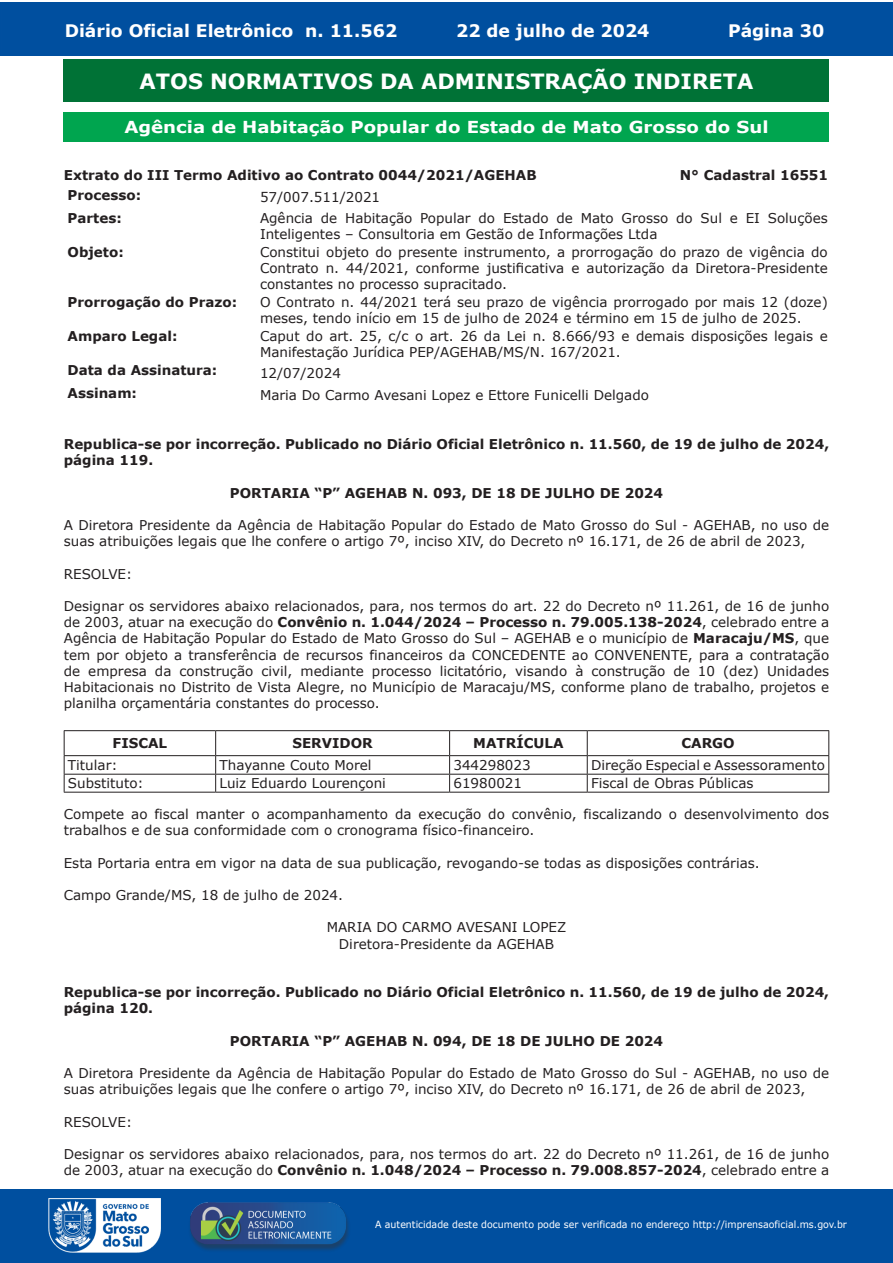
<style>
.page{position:relative;width:893px;height:1263px;background:#fff}
.page>*{position:absolute;margin:0;border:0;box-sizing:border-box;transform-origin:0 0}
.t1{font:700 21px "Verdana";color:#fff}
.t2{font:700 17.25px "Verdana";color:#fff}
.t3{font:700 16.5px "Verdana";color:#fff;scale:1.1 1}
.t4{font:13.5px/16.2px "Verdana";color:#231f20}
.t5{font:700 13.5px/16.2px "Verdana";color:#231f20}
.t6{font:9.9px "Verdana";color:#fff;scale:.95 1}
.s1{font-weight:700}
</style>
<div class="page">
<div style="left:0;top:2px;width:893px;height:53px;background:#004f9f"></div>
<div style="left:1px;top:1189px;width:892px;height:74px;background:#004f9f"></div>
<img style="left:49px;top:1198px;width:111px;height:54px">
<img style="left:185px;top:1201px;width:168px;height:54px">
<div style="left:64px;top:60px;width:765px;height:42px;background:#007236"></div>
<div style="left:64px;top:112px;width:765px;height:30px;background:#00a54f"></div>
<hr style="left:64px;top:730px;width:152px;height:1px;background:#231f20">
<hr style="left:216px;top:730px;width:234px;height:1px;background:#231f20">
<hr style="left:450px;top:730px;width:137px;height:1px;background:#231f20">
<hr style="left:587px;top:730px;width:242px;height:1px;background:#231f20">
<hr style="left:64px;top:755px;width:152px;height:1px;background:#231f20">
<hr style="left:216px;top:755px;width:234px;height:1px;background:#231f20">
<hr style="left:450px;top:755px;width:137px;height:1px;background:#231f20">
<hr style="left:587px;top:755px;width:242px;height:1px;background:#231f20">
<svg style="left:64px;top:731px;width:1px;height:61px"></svg>
<svg style="left:215px;top:731px;width:1px;height:61px"></svg>
<svg style="left:449px;top:731px;width:1px;height:61px"></svg>
<svg style="left:587px;top:731px;width:1px;height:61px"></svg>
<svg style="left:828px;top:731px;width:1px;height:61px"></svg>
<hr style="left:64px;top:792px;width:152px;height:1px;background:#231f20">
<hr style="left:216px;top:792px;width:234px;height:1px;background:#231f20">
<hr style="left:450px;top:792px;width:137px;height:1px;background:#231f20">
<hr style="left:587px;top:792px;width:242px;height:1px;background:#231f20">
<hr style="left:64px;top:774px;width:152px;height:1px;background:#231f20">
<hr style="left:216px;top:774px;width:234px;height:1px;background:#231f20">
<hr style="left:450px;top:774px;width:137px;height:1px;background:#231f20">
<hr style="left:587px;top:774px;width:242px;height:1px;background:#231f20">
<p class="t2" style="left:65px;top:18px;width:334px">Diário Oficial Eletrônico n. 11.562</p>
<p class="t2" style="left:456px;top:18px;width:195px">22 de julho de 2024</p>
<p class="t2" style="left:728px;top:18px;width:98px">Página 30</p>
<h1 class="t1" style="left:140px;top:66px;width:615px">ATOS NORMATIVOS DA ADMINISTRAÇÃO INDIRETA</h1>
<p class="t3" style="left:124px;top:116px;width:587px">Agência de Habitação Popular do Estado de Mato Grosso do Sul</p>
<p class="t5" style="left:64px;top:167px;width:474px">Extrato do III Termo Aditivo ao Contrato 0044/2021/AGEHAB</p>
<p class="t5" style="left:680px;top:167px;width:150px">N° Cadastral 16551</p>
<p class="t5" style="left:68px;top:187px;width:75px">Processo:</p>
<p class="t4" style="left:260px;top:189px;width:122px">57/007.511/2021</p>
<p class="t5" style="left:68px;top:209px;width:56px">Partes:</p>
<p class="t4" style="left:260px;top:209px;width:569px">Agência de Habitação Popular do Estado de Mato Grosso do Sul e EI Soluções<br>Inteligentes – Consultoria em Gestão de Informações Ltda</p>
<p class="t5" style="left:68px;top:243px;width:58px">Objeto:</p>
<p class="t4" style="left:260px;top:244px;width:569px;text-align:justify">Constitui objeto do presente instrumento, a prorrogação do prazo de vigência do Contrato n. 44/2021, conforme justificativa e autorização da Diretora-Presidente constantes no processo supracitado.</p>
<p class="t5" style="left:68px;top:294px;width:171px">Prorrogação do Prazo:</p>
<p class="t4" style="left:260px;top:294px;width:569px">O Contrato n. 44/2021 terá seu prazo de vigência prorrogado por mais 12 (doze) meses, tendo início em 15 de julho de 2024 e término em 15 de julho de 2025.</p>
<p class="t5" style="left:68px;top:328px;width:111px">Amparo Legal:</p>
<p class="t4" style="left:260px;top:328px;width:569px">Caput do art. 25, c/c o art. 26 da Lei n. 8.666/93 e demais disposições legais e<br>Manifestação Jurídica PEP/AGEHAB/MS/N. 167/2021.</p>
<p class="t5" style="left:68px;top:362px;width:151px">Data da Assinatura:</p>
<p class="t4" style="left:260px;top:365px;width:82px">12/07/2024</p>
<p class="t5" style="left:68px;top:385px;width:71px">Assinam:</p>
<p class="t4" style="left:260px;top:387px;width:390px">Maria Do Carmo Avesani Lopez e Ettore Funicelli Delgado</p>
<p class="t5" style="left:64px;top:436px;width:767px">Republica-se por incorreção. Publicado no Diário Oficial Eletrônico n. 11.560, de 19 de julho de 2024, página 119.</p>
<p class="t5" style="left:230px;top:484px;width:435px">PORTARIA “P” AGEHAB N. 093, DE 18 DE JULHO DE 2024</p>
<p class="t4" style="left:64px;top:517px;width:767px">A Diretora Presidente da Agência de Habitação Popular do Estado de Mato Grosso do Sul - AGEHAB, no uso de suas atribuições legais que lhe confere o artigo 7º, inciso XIV, do Decreto nº 16.171, de 26 de abril de 2023,</p>
<p class="t4" style="left:64px;top:565px;width:70px">RESOLVE:</p>
<p class="t4" style="left:64px;top:598px;width:767px;text-align:justify">Designar os servidores abaixo relacionados, para, nos termos do art. 22 do Decreto nº 11.261, de 16 de junho de 2003, atuar na execução do <span class="s1">Convênio n. 1.044/2024 – Processo n. 79.005.138-2024</span>, celebrado entre a Agência de Habitação Popular do Estado de Mato Grosso do Sul – AGEHAB e o município de <span class="s1">Maracaju/MS</span>, que tem por objeto a transferência de recursos financeiros da CONCEDENTE ao CONVENENTE, para a contratação de empresa da construção civil, mediante processo licitatório, visando à construção de 10 (dez) Unidades Habitacionais no Distrito de Vista Alegre, no Município de Maracaju/MS, conforme plano de trabalho, projetos e planilha orçamentária constantes do processo.</p>
<p class="t5" style="left:113px;top:735px;width:56px">FISCAL</p>
<p class="t5" style="left:292px;top:735px;width:82px">SERVIDOR</p>
<p class="t5" style="left:473px;top:735px;width:92px">MATRÍCULA</p>
<p class="t5" style="left:681px;top:735px;width:55px">CARGO</p>
<p class="t4" style="left:68px;top:757px;width:51px">Titular:</p>
<p class="t4" style="left:219px;top:757px;width:154px">Thayanne Couto Morel</p>
<p class="t4" style="left:453px;top:757px;width:79px">344298023</p>
<p class="t4" style="left:591px;top:757px;width:235px">Direção Especial e Assessoramento</p>
<p class="t4" style="left:68px;top:775px;width:77px">Substituto:</p>
<p class="t4" style="left:219px;top:775px;width:168px">Luiz Eduardo Lourençoni</p>
<p class="t4" style="left:453px;top:775px;width:70px">61980021</p>
<p class="t4" style="left:591px;top:775px;width:164px">Fiscal de Obras Públicas</p>
<p class="t4" style="left:64px;top:806px;width:767px">Compete ao fiscal manter o acompanhamento da execução do convênio, fiscalizando o desenvolvimento dos trabalhos e de sua conformidade com o cronograma físico-financeiro.</p>
<p class="t4" style="left:64px;top:854px;width:697px">Esta Portaria entra em vigor na data de sua publicação, revogando-se todas as disposições contrárias.</p>
<p class="t4" style="left:64px;top:887px;width:281px">Campo Grande/MS, 18 de julho de 2024.</p>
<p class="t4" style="left:327px;top:919px;width:241px;text-align:center">MARIA DO CARMO AVESANI LOPEZ<br>Diretora-Presidente da AGEHAB</p>
<p class="t5" style="left:64px;top:984px;width:767px">Republica-se por incorreção. Publicado no Diário Oficial Eletrônico n. 11.560, de 19 de julho de 2024, página 120.</p>
<p class="t5" style="left:230px;top:1032px;width:435px">PORTARIA “P” AGEHAB N. 094, DE 18 DE JULHO DE 2024</p>
<p class="t4" style="left:64px;top:1065px;width:767px">A Diretora Presidente da Agência de Habitação Popular do Estado de Mato Grosso do Sul - AGEHAB, no uso de suas atribuições legais que lhe confere o artigo 7º, inciso XIV, do Decreto nº 16.171, de 26 de abril de 2023,</p>
<p class="t4" style="left:64px;top:1113px;width:70px">RESOLVE:</p>
<p class="t4" style="left:64px;top:1146px;width:767px">Designar os servidores abaixo relacionados, para, nos termos do art. 22 do Decreto nº 11.261, de 16 de junho de 2003, atuar na execução do <span class="s1">Convênio n. 1.048/2024 – Processo n. 79.008.857-2024</span>, celebrado entre a</p>
<p class="t6" style="left:375px;top:1218px;width:498px">A autenticidade deste documento pode ser verificada no endereço http://imprensaoficial.ms.gov.br</p>
</div>
